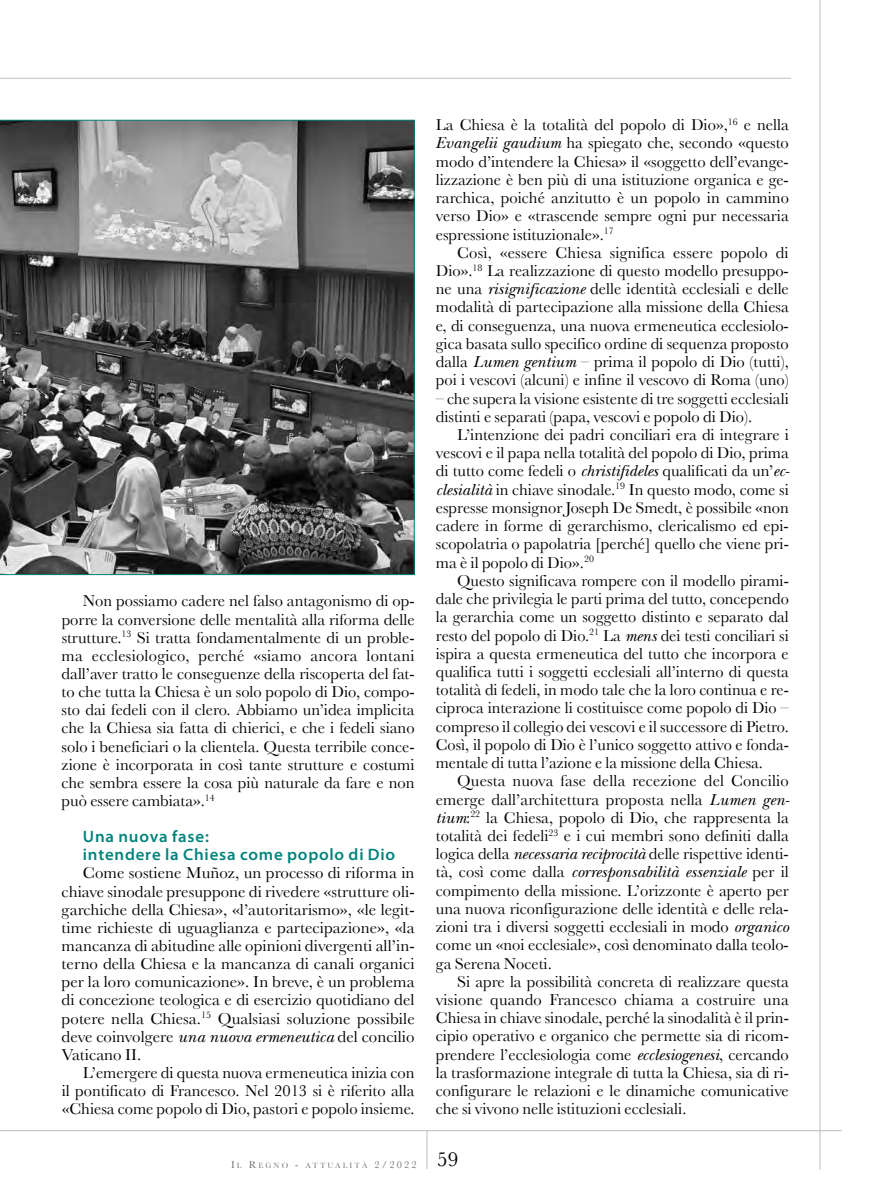
<style>
.page{position:relative;width:893px;height:1191px;background:#fff}
.page>*{position:absolute;margin:0;border:0;box-sizing:border-box;transform-origin:0 0}
.t1{font:16.5px/18.1px "Baskerville";color:#000;text-align:justify}
.t2{font:italic 16.5px "New Baskerville Std";letter-spacing:.005em;color:#000}
.t3{font:600 semi-expanded 16.5px/18px "Myriad Pro";letter-spacing:.05em;color:#00837b;scale:.95 1}
.t4{font:7.8px "Baskerville";letter-spacing:.265em;color:#707172}
.s1{font-family:"New Baskerville Std";font-style:italic}
.s2{font-family:"Baskerville";font-style:normal}
.s3{font-size:10.5px}
</style>
<div class="page">
<hr style="left:0;top:78px;width:791px;height:1px;background:#bbbdbe">
<hr style="left:0;top:1130px;width:842px;height:1px;background:#bbbdbe">
<hr style="left:427px;top:1130px;width:1px;height:39px;background:#bbbdbe">
<hr style="left:820px;top:0;width:1px;height:1169px;background:#bbbdbe">
<svg style="left:0;top:120px;width:415px;height:455px;background:#666"></svg>
<p class="t1" style="left:62px;top:592px;width:354px;text-indent:21px">Non possiamo cadere nel falso antagonismo di op&shy;porre la conversione delle mentalità alla riforma delle strutture.<sup>13</sup> Si tratta fondamentalmente di un proble&shy;ma ecclesiologico, perché «siamo ancora lontani dall’aver tratto le conseguenze della riscoperta del fat&shy;to che tutta la Chiesa è un solo popolo di Dio, compo&shy;sto dai fedeli con il clero. Abbiamo un’idea implicita che la Chiesa sia fatta di chierici, e che i fedeli siano solo i beneficiari o la clientela. Questa terribile conce&shy;zione è incorporata in così tante strutture e costumi che sembra essere la cosa più naturale da fare e non può essere cambiata».<sup>14</sup></p>
<p class="t3" style="left:83px;top:828px;width:330px">Una nuova fase:<br>intendere la Chiesa come popolo di Dio</p>
<p class="t1" style="left:62px;top:863px;width:355px;text-indent:21px">Come sostiene Muñoz, un processo di riforma in chiave sinodale presuppone di rivedere «strutture oli&shy;garchiche della Chiesa», «l’autoritarismo», «le legit&shy;time richieste di uguaglianza e partecipazione», «la mancanza di abitudine alle opinioni divergenti all’in&shy;terno della Chiesa e la mancanza di canali organici per la loro comunicazione». In breve, è un problema di concezione teologica e di esercizio quotidiano del potere nella Chiesa.<sup>15</sup> Qualsiasi soluzione possibile deve coinvolgere <span class="s1">una nuova ermeneutica</span> del concilio Vaticano II.</p>
<p class="t1" style="left:62px;top:1063px;width:354px;text-indent:21px">L’emergere di questa nuova ermeneutica inizia con il pontificato di Francesco. Nel 2013 si è riferito alla «Chiesa come popolo di Dio, pastori e popolo insieme.</p>
<p class="t1" style="left:436px;top:116px;width:355px">La Chiesa è la totalità del popolo di Dio»,<sup>16</sup> e nella <span class="s1">Evangelii gaudium</span> ha spiegato che, secondo «questo modo d’intendere la Chiesa» il «soggetto dell’evange&shy;lizzazione è ben più di una istituzione organica e ge&shy;rarchica, poiché anzitutto è un popolo in cammino verso Dio» e «trascende sempre ogni pur necessaria espressione istituzionale».<sup>17</sup></p>
<p class="t1" style="left:436px;top:243px;width:354px;text-indent:21px">Così, «essere Chiesa significa essere popolo di Dio».<sup>18</sup> La realizzazione di questo modello presuppo&shy;ne una <span class="s1">risignificazione</span> delle identità ecclesiali e delle modalità di partecipazione alla missione della Chiesa e, di conseguenza, una nuova ermeneutica ecclesiolo&shy;gica basata sullo specifico ordine di sequenza proposto dalla <span class="s1">Lumen gentium</span> – prima il popolo di Dio (tutti), poi i vescovi (alcuni) e infine il vescovo di Roma (uno)</p>
<p class="t1" style="left:436px;top:389px;width:354px">– che supera la visione esistente di tre soggetti ecclesiali distinti e separati (papa, vescovi e popolo di Dio).</p>
<p class="t1" style="left:436px;top:425px;width:355px;text-indent:21px">L’intenzione dei padri conciliari era di integrare i vescovi e il papa nella totalità del popolo di Dio, prima di tutto come fedeli o <span class="s1">christifideles</span> qualificati da un’<span class="s1">ec&shy;clesialità</span> in chiave sinodale.<sup>19</sup> In questo modo, come si espresse monsignor Joseph De Smedt, è possibile «non cadere in forme di gerarchismo, clericalismo ed epi&shy;scopolatria o papolatria [perché] quello che viene pri&shy;ma è il popolo di Dio».<sup>20</sup></p>
<p class="t1" style="left:436px;top:571px;width:354px;text-indent:21px">Questo significava rompere con il modello pirami&shy;dale che privilegia le parti prima del tutto, concependo la gerarchia come un soggetto distinto e separato dal resto del popolo di Dio.<sup>21</sup> La <span class="s1">mens</span> dei testi conciliari si ispira a questa ermeneutica del tutto che incorpora e qualifica tutti i soggetti ecclesiali all’interno di questa totalità di fedeli, in modo tale che la loro continua e re&shy;ciproca interazione li costituisce come popolo di Dio – compreso il collegio dei vescovi e il successore di Pietro.<br>Così, il popolo di Dio è l’unico soggetto attivo e fonda&shy;mentale di tutta l’azione e la missione della Chiesa.</p>
<p class="t1" style="left:436px;top:771px;width:355px;text-indent:21px">Questa nuova fase della recezione del Concilio emerge dall’architettura proposta nella <span class="s1">Lumen gen&shy;tium</span>:<sup>22</sup> la Chiesa, popolo di Dio, che rappresenta la totalità dei fedeli<sup>23</sup> e i cui membri sono definiti dalla logica della <span class="s1">necessaria reciprocità</span> delle rispettive identi-</p>
<p class="t2" style="left:436px;top:862px;width:354px"><span class="s2">tà, così come dalla</span> corresponsabilità essenziale <span class="s2">per il</span></p>
<p class="t1" style="left:436px;top:881px;width:354px">compimento della missione. L’orizzonte è aperto per una nuova riconfigurazione delle identità e delle rela&shy;zioni tra i diversi soggetti ecclesiali in modo <span class="s1">organico </span>come un «noi ecclesiale», così denominato dalla teolo&shy;ga Serena Noceti.</p>
<p class="t1" style="left:436px;top:972px;width:354px;text-indent:21px">Si apre la possibilità concreta di realizzare questa visione quando Francesco chiama a costruire una Chiesa in chiave sinodale, perché la sinodalità è il prin&shy;cipio operativo e organico che permette sia di ricom&shy;prendere l’ecclesiologia come <span class="s1">ecclesiogenesi</span>, cercando la trasformazione integrale di tutta la Chiesa, sia di ri&shy;configurare le relazioni e le dinamiche comunicative che si vivono nelle istituzioni ecclesiali.</p>
<p class="t4" style="left:231px;top:1160px;width:229px"><span class="s3">I</span>L <span class="s3">R</span>EGNO <span class="s3">-</span> ATTUALITÀ <span class="s3">2/2022</span> <sup>59</sup></p>
</div>
